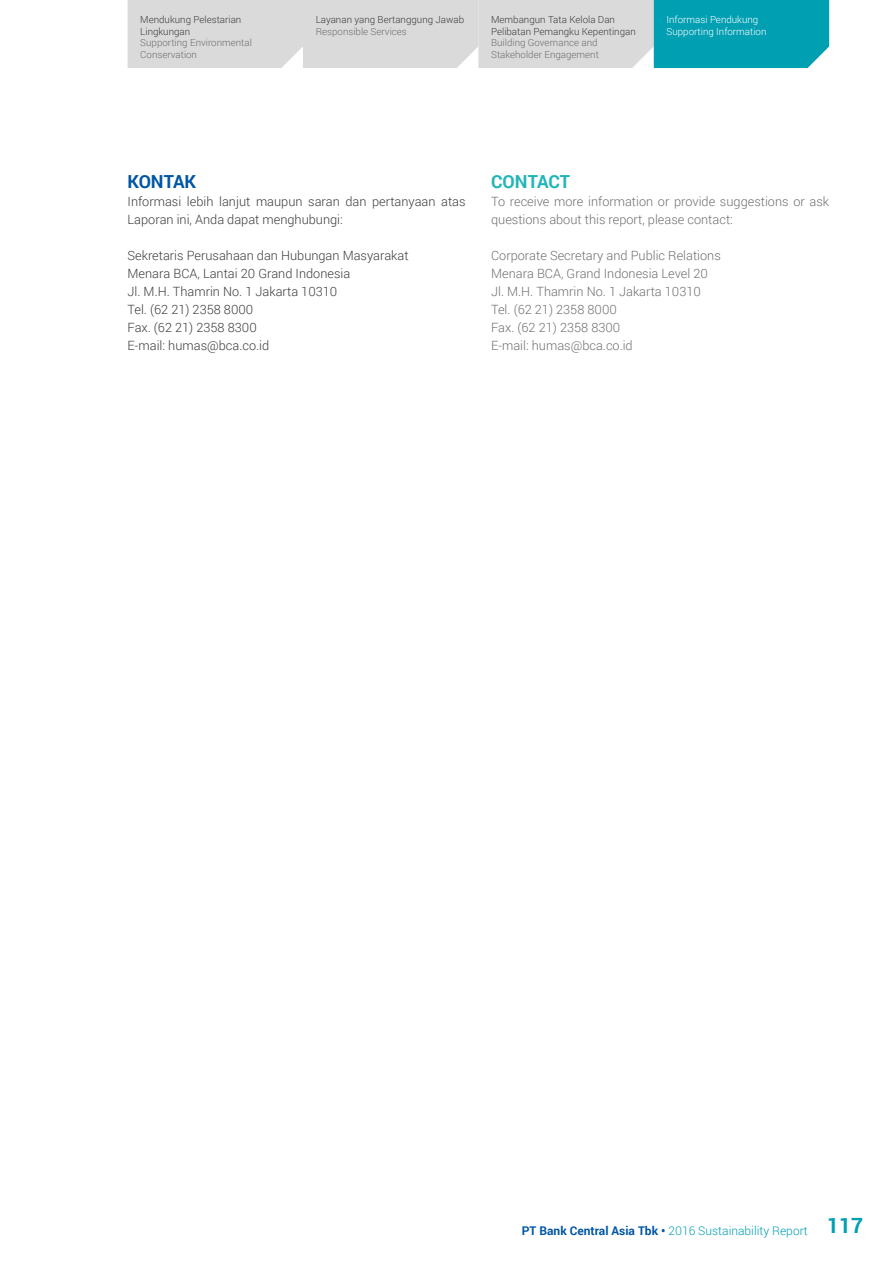
<style>
.page{position:relative;width:893px;height:1263px;background:#fff}
.page>*{position:absolute;margin:0;border:0;box-sizing:border-box;transform-origin:0 0}
.t1{font:700 18px "Roboto";color:#22b5b7}
.t2{font:700 18px "Roboto";color:#0056a4}
.t3{font:300 12.75px/18px "Roboto";color:#706f6f}
.t4{font:300 12.75px/18px "Roboto";color:#3c3c3b}
.t5{font:300 12px "Roboto";color:#009fb2}
.t6{font:300 9.75px/11.7px "Roboto";color:#3c3c3b}
.t7{font:300 9.75px/11.7px "Roboto";color:#706f6f}
.t8{font:300 9.75px/11.7px "Roboto";color:#fff}
.s1{font-weight:700;color:#0056a4}
.s2{font-weight:700;font-size:21px}
</style>
<div class="page">
<svg style="left:128px;top:0;width:701px;height:68px;background:#a5ccd0"></svg>
<p class="t6" style="left:140px;top:13px;width:103px">Mendukung Pelestarian<br>Lingkungan</p>
<p class="t7" style="left:140px;top:37px;width:113px">Supporting Environmental<br>Conservation</p>
<p class="t6" style="left:316px;top:13px;width:150px">Layanan yang Bertanggung Jawab</p>
<p class="t7" style="left:316px;top:25px;width:93px">Responsible Services</p>
<p class="t6" style="left:491px;top:13px;width:146px">Membangun Tata Kelola Dan<br>Pelibatan Pemangku Kepentingan</p>
<p class="t7" style="left:491px;top:37px;width:109px">Building Governance and<br>Stakeholder Engagement</p>
<p class="t8" style="left:666px;top:13px;width:101px">Informasi Pendukung<br>Supporting Information</p>
<h1 class="t2" style="left:128px;top:169px;width:70px">KONTAK</h1>
<p class="t4" style="left:128px;top:192px;width:340px">Informasi lebih lanjut maupun saran dan pertanyaan atas<br>Laporan ini, Anda dapat menghubungi:</p>
<p class="t4" style="left:128px;top:246px;width:283px">Sekretaris Perusahaan dan Hubungan Masyarakat<br>Menara BCA, Lantai 20 Grand Indonesia<br>Jl. M.H. Thamrin No. 1 Jakarta 10310<br>Tel. (62 21) 2358 8000<br>Fax. (62 21) 2358 8300<br>E-mail: humas@bca.co.id</p>
<h1 class="t1" style="left:491px;top:169px;width:80px">CONTACT</h1>
<p class="t3" style="left:491px;top:192px;width:340px">To receive more information or provide suggestions or ask questions about this report, please contact:</p>
<p class="t3" style="left:491px;top:246px;width:231px">Corporate Secretary and Public Relations<br>Menara BCA, Grand Indonesia Level 20<br>Jl. M.H. Thamrin No. 1 Jakarta 10310<br>Tel. (62 21) 2358 8000<br>Fax. (62 21) 2358 8300<br>E-mail: humas@bca.co.id</p>
<p class="t5" style="left:522px;top:1222px;width:343px"><span class="s1">PT Bank Central Asia Tbk •</span> 2016 Sustainability Report <span class="s2">117</span></p>
</div>
